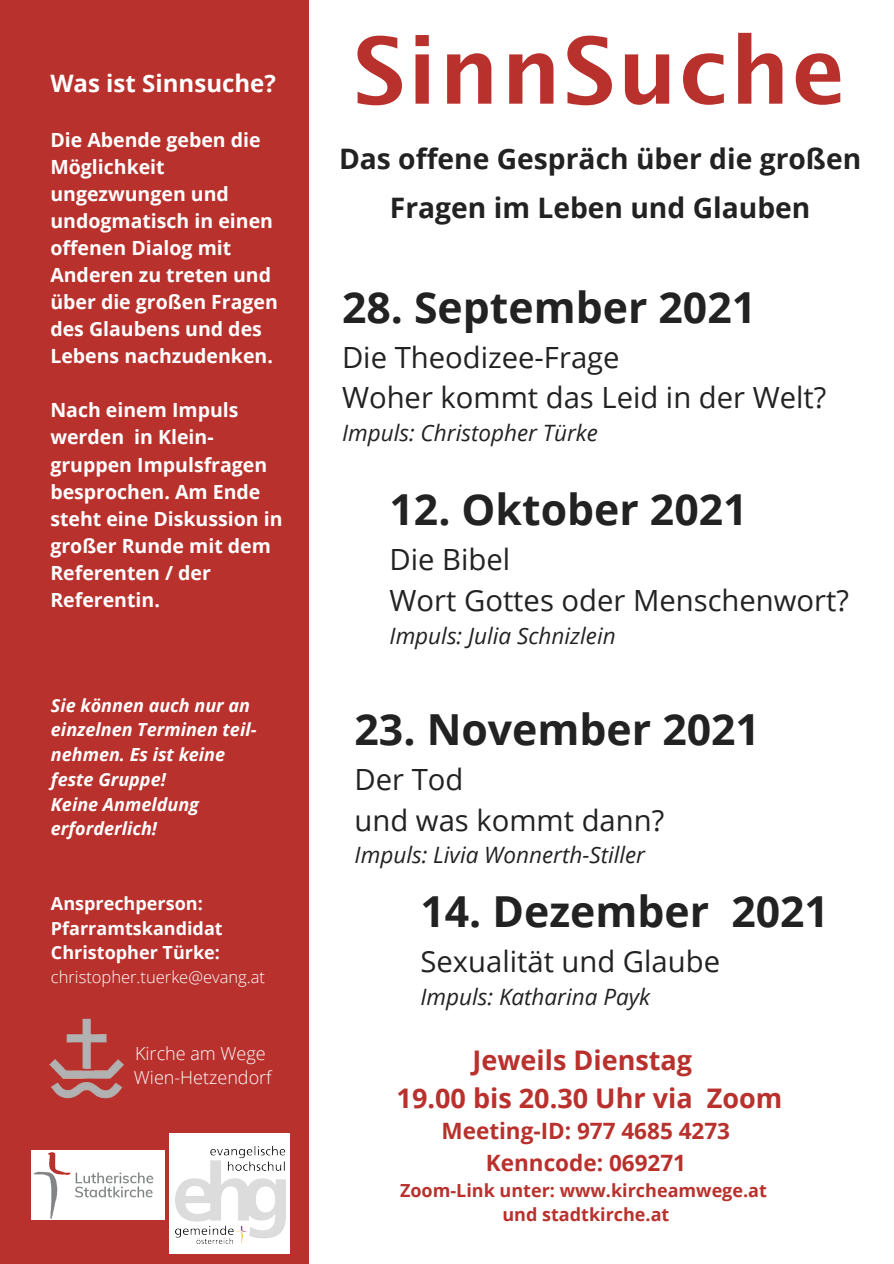
<style>
.page{position:relative;width:894px;height:1264px;background:#fff}
.page>*{position:absolute;margin:0;border:0;box-sizing:border-box;transform-origin:0 0}
.t1{font:700 91.8px "Lucida Grande";letter-spacing:.02em;color:#b9312d}
.t2{font:700 42.75px "Open Sans";color:#222}
.t3{font:29.25px/40.5px "Open Sans";color:#222}
.t4{font:700 28.2px/49.5px "Open Sans";color:#222;text-align:center}
.t5{font:700 27px/37.2px "Open Sans";color:#b9312d;text-align:center}
.t6{font:700 24px "Open Sans";color:#fff}
.t7{font:italic 22.5px "Open Sans";color:#222}
.t8{font:700 22.5px/31.5px "Open Sans";color:#b9312d;text-align:center}
.t9{font:700 19.5px/27px "Open Sans";color:#fff}
.t10{font:italic 700 18px/24.8px "Open Sans";color:#fff}
.t11{font:700 18px/24.8px "Open Sans";color:#b9312d;text-align:center}
.t12{font:700 18px/24.8px "Open Sans";color:#fff}
.t13{font:300 18px/24.8px "Open Sans";color:#fff}
.t14{font:300 16.5px "Open Sans";color:#fff}
</style>
<div class="page">
<div style="left:0;top:0;width:309px;height:1264px;background:#b9312d"></div>
<img style="left:49px;top:1018px;width:75px;height:81px">
<div style="left:170px;top:1133px;width:120px;height:121px;background:#fff"></div>
<img style="left:175px;top:1146px;width:111px;height:98px">
<img style="left:31px;top:1150px;width:133px;height:69px">
<p class="t6" style="left:50px;top:74px;width:227px">Was ist Sinnsuche?</p>
<p class="t9" style="left:50px;top:128px;width:229px">Die Abende geben die<br>Möglichkeit ungezwungen und undogmatisch in einen offenen Dialog mit<br>Anderen zu treten und über die großen Fragen des Glaubens und des<br>Lebens nachzudenken.</p>
<p class="t9" style="left:50px;top:399px;width:234px">Nach einem Impuls werden in Klein&shy;gruppen Impulsfragen besprochen. Am Ende steht eine Diskussion in großer Runde mit dem<br>Referenten / der<br>Referentin.</p>
<p class="t10" style="left:51px;top:694px;width:207px">Sie können auch nur an einzelnen Terminen teil&shy;nehmen. Es ist keine feste Gruppe!<br>Keine Anmeldung erforderlich!</p>
<p class="t12" style="left:51px;top:892px;width:173px">Ansprechperson:<br>Pfarramtskandidat<br>Christopher Türke:</p>
<p class="t14" style="left:51px;top:970px;width:215px">christopher.tuerke@evang.at</p>
<p class="t13" style="left:134px;top:1042px;width:139px">Kirche am Wege<br>Wien-Hetzendorf</p>
<h1 class="t1" style="left:353px;top:32px;width:494px">SinnSuche</h1>
<h3 class="t4" style="left:339px;top:137px;width:523px">Das offene Gespräch über die großen<br>Fragen im Leben und Glauben</h3>
<h2 class="t2" style="left:342px;top:290px;width:415px">28. September 2021</h2>
<h3 class="t3" style="left:342px;top:340px;width:486px">Die Theodizee-Frage<br>Woher kommt das Leid in der Welt?</h3>
<p class="t7" style="left:342px;top:424px;width:257px">Impuls: Christopher Türke</p>
<h2 class="t2" style="left:389px;top:492px;width:359px">12. Oktober 2021</h2>
<h3 class="t3" style="left:389px;top:542px;width:461px">Die Bibel<br>Wort Gottes oder Menschenwort?</h3>
<p class="t7" style="left:389px;top:626px;width:228px">Impuls: Julia Schnizlein</p>
<h2 class="t2" style="left:354px;top:712px;width:407px">23. November 2021</h2>
<h3 class="t3" style="left:354px;top:762px;width:311px">Der Tod<br>und was kommt dann?</h3>
<p class="t7" style="left:354px;top:846px;width:292px">Impuls: Livia Wonnerth-Stiller</p>
<h2 class="t2" style="left:420px;top:894px;width:410px">14. Dezember 2021</h2>
<h3 class="t3" style="left:420px;top:944px;width:301px">Sexualität und Glaube</h3>
<p class="t7" style="left:420px;top:987px;width:231px">Impuls: Katharina Payk</p>
<h3 class="t5" style="left:396px;top:1044px;width:387px">Jeweils Dienstag<br>19.00 bis 20.30 Uhr via Zoom</h3>
<p class="t8" style="left:441px;top:1117px;width:290px">Meeting-ID: 977 4685 4273<br>Kenncode: 069271</p>
<p class="t11" style="left:400px;top:1179px;width:368px">Zoom-Link unter: www.kircheamwege.at und stadtkirche.at</p>
</div>
